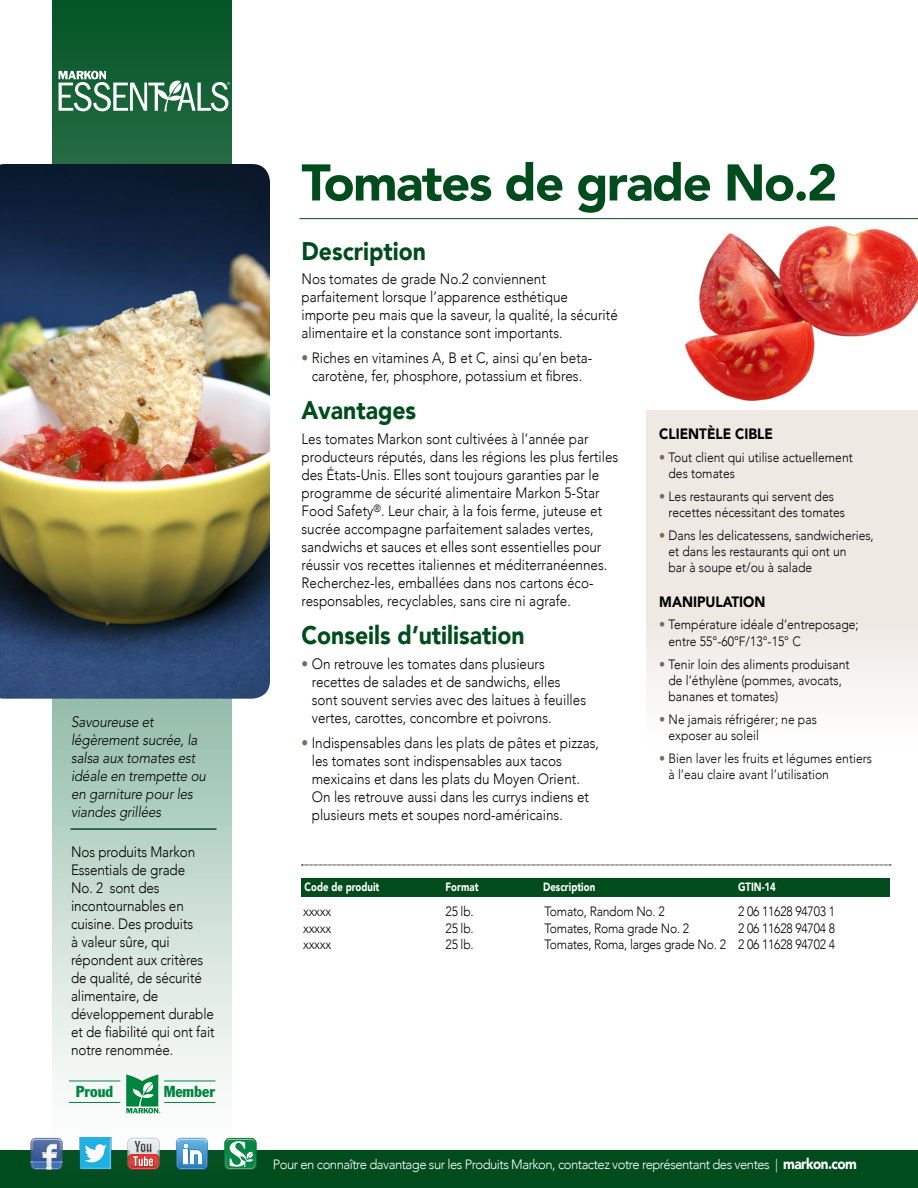
<style>
.page{position:relative;width:918px;height:1188px;background:#fff}
.page>*{position:absolute;margin:0;border:0;box-sizing:border-box;transform-origin:0 0}
.t1{font:900 51px "Avenir LT Com";letter-spacing:-.03em;color:#004c1d}
.t2{font:900 25.5px "Avenir LT Com";color:#004c1d;scale:.9 1}
.t3{font:condensed 15.75px "Franklin Gothic";color:#00853f}
.t4{font:300 15px/18px "Avenir LT Com";color:#000;scale:.9 1}
.t5{font:italic 300 15px/18px "Avenir LT Std";letter-spacing:-.01em;color:#000;scale:.9 1}
.t6{font:900 15px "Avenir LT Com";color:#000;scale:.9 1}
.t7{font:300 13.5px/16.2px "Avenir LT Com";color:#000;scale:.9 1}
.t8{font:300 13.5px "Avenir LT Com";letter-spacing:-.02em;color:#000;scale:.9 1}
.t9{font:300 13.5px "Avenir LT Com";letter-spacing:-.04em;color:#fffffe}
.t10{font:900 12px "Avenir LT Com";color:#fff;scale:.8 1}
.t11{font:300 4.35px "Avenir LT Com";color:#fff;scale:.94 1}
.s1{color:#7c6a55}
.s2{font-weight:900;font-size:15px}
</style>
<div class="page">
<div style="left:0;top:1150px;width:918px;height:38px;background:#004c1d"></div>
<svg style="left:31px;top:1138px;width:22px;height:32px"></svg>
<img style="left:32px;top:1139px;width:21px;height:5px">
<svg style="left:232px;top:1138px;width:24px;height:32px"></svg>
<img style="left:659px;top:219px;width:259px;height:192px">
<div style="left:646px;top:411px;width:272px;height:339px;background:linear-gradient(to bottom,#ebe4dd,#f9f7f5)"></div>
<svg style="left:53px;top:0;width:179px;height:1170px"></svg>
<svg style="left:126px;top:1074px;width:34px;height:40px"></svg>
<hr style="left:164px;top:1081px;width:52px;height:1px;background:#00853f">
<hr style="left:164px;top:1102px;width:52px;height:1px;background:#00853f">
<hr style="left:69px;top:1081px;width:51px;height:1px;background:#00853f">
<hr style="left:69px;top:1102px;width:51px;height:1px;background:#00853f">
<div style="left:301px;top:878px;width:589px;height:19px;background:#004c1d"></div>
<hr style="left:299px;top:218px;width:619px;height:1px;background:#004c1d">
<svg style="left:302px;top:865px;width:589px;height:1px"></svg>
<img style="left:0;top:164px;width:270px;height:535px">
<svg style="left:59px;top:71px;width:169px;height:40px"></svg>
<hr style="left:70px;top:828px;width:147px;height:2px;background:#004c1d">
<p class="t11" style="left:227px;top:81px;width:5px">®</p>
<p class="t5" style="left:71px;top:713px;width:151px">Savoureuse et légèrement sucrée, la salsa aux tomates est idéale en trempette ou en garniture pour les viandes grillées</p>
<p class="t4" style="left:71px;top:843px;width:161px">Nos produits Markon<br>Essentials de grade<br>No. 2 sont des incontournables en cuisine. Des produits<br>à valeur sûre, qui répondent aux critères de qualité, de sécurité alimentaire, de développement durable et de fiabilité qui ont fait notre renommée.</p>
<p class="t3" style="left:76px;top:1082px;width:39px">Proud</p>
<p class="t3" style="left:164px;top:1082px;width:53px">Member</p>
<h1 class="t1" style="left:302px;top:152px;width:537px">Tomates de grade No.2</h1>
<h2 class="t2" style="left:302px;top:235px;width:140px">Description</h2>
<p class="t4" style="left:302px;top:270px;width:353px">Nos tomates de grade No.2 conviennent parfaitement lorsque l’apparence esthétique importe peu mais que la saveur, la qualité, la sécurité alimentaire et la constance sont importants.</p>
<p class="t4" style="left:302px;top:349px;width:325px;text-align:center"><span class="s1">•</span> Riches en vitamines A, B et C, ainsi qu’en beta&shy;carotène, fer, phosphore, potassium et fibres.</p>
<h2 class="t2" style="left:302px;top:395px;width:129px">Avantages</h2>
<p class="t4" style="left:301px;top:430px;width:354px">Les tomates Markon sont cultivées à l’année par producteurs réputés, dans les régions les plus fertiles des États-Unis. Elles sont toujours garanties par le programme de sécurité alimentaire Markon 5-Star Food Safety<sup>®</sup>. Leur chair, à la fois ferme, juteuse et sucrée accompagne parfaitement salades vertes, sandwichs et sauces et elles sont essentielles pour réussir vos recettes italiennes et méditerranéennes.<br>Recherchez-les, emballées dans nos cartons éco&shy;responsables, recyclables, sans cire ni agrafe.</p>
<h2 class="t2" style="left:302px;top:620px;width:249px">Conseils d’utilisation</h2>
<p class="t4" style="left:312px;top:655px;width:306px;text-indent:-10px"><span class="s1">•</span> On retrouve les tomates dans plusieurs recettes de salades et de sandwichs, elles sont souvent servies avec des laitues à feuilles vertes, carottes, concombre et poivrons.</p>
<p class="t4" style="left:312px;top:734px;width:321px;text-indent:-10px"><span class="s1">•</span> Indispensables dans les plats de pâtes et pizzas, les tomates sont indispensables aux tacos mexicains et dans les plats du Moyen Orient.<br>On les retrouve aussi dans les currys indiens et plusieurs mets et soupes nord-américains.</p>
<p class="t6" style="left:659px;top:424px;width:128px">CLIENTÈLE CIBLE</p>
<p class="t7" style="left:669px;top:449px;width:206px;text-indent:-9px"><span class="s1">•</span> Tout client qui utilise actuellement des tomates</p>
<p class="t7" style="left:669px;top:488px;width:198px;text-indent:-9px"><span class="s1">•</span> Les restaurants qui servent des recettes nécessitant des tomates</p>
<p class="t7" style="left:669px;top:527px;width:230px;text-indent:-9px"><span class="s1">•</span> Dans les delicatessens, sandwicheries, et dans les restaurants qui ont un<br>bar à soupe et/ou à salade</p>
<p class="t6" style="left:659px;top:592px;width:120px">MANIPULATION</p>
<p class="t7" style="left:669px;top:617px;width:213px;text-indent:-9px"><span class="s1">•</span> Température idéale d’entreposage; entre 55°-60°F/13°-15° C</p>
<p class="t7" style="left:669px;top:656px;width:203px;text-indent:-9px"><span class="s1">•</span> Tenir loin des aliments produisant de l’éthylène (pommes, avocats, bananes et tomates)</p>
<p class="t7" style="left:669px;top:711px;width:166px;text-indent:-9px"><span class="s1">•</span> Ne jamais réfrigérer; ne pas exposer au soleil</p>
<p class="t7" style="left:669px;top:750px;width:228px;text-indent:-9px"><span class="s1">•</span> Bien laver les fruits et légumes entiers à l’eau claire avant l’utilisation</p>
<p class="t10" style="left:305px;top:879px;width:95px">Code de produit</p>
<p class="t10" style="left:446px;top:879px;width:43px">Format</p>
<p class="t10" style="left:543px;top:879px;width:67px">Description</p>
<p class="t10" style="left:738px;top:879px;width:49px">GTIN-14</p>
<p class="t7" style="left:303px;top:904px;width:33px">xxxxx</p>
<p class="t7" style="left:446px;top:904px;width:33px">25 lb.</p>
<p class="t8" style="left:545px;top:904px;width:135px">Tomato, Random No. 2</p>
<p class="t8" style="left:738px;top:904px;width:109px">2 06 11628 94703 1</p>
<p class="t7" style="left:303px;top:920px;width:33px">xxxxx</p>
<p class="t7" style="left:446px;top:920px;width:33px">25 lb.</p>
<p class="t8" style="left:545px;top:920px;width:162px">Tomates, Roma grade No. 2</p>
<p class="t8" style="left:738px;top:920px;width:109px">2 06 11628 94704 8</p>
<p class="t7" style="left:303px;top:936px;width:33px">xxxxx</p>
<p class="t7" style="left:446px;top:936px;width:33px">25 lb.</p>
<p class="t8" style="left:545px;top:936px;width:324px">Tomates, Roma, larges grade No. 2 2 06 11628 94702 4</p>
<p class="t9" style="left:273px;top:1156px;width:586px">Pour en connaître davantage sur les Produits Markon, contactez votre représentant des ventes | <span class="s2">markon.com</span></p>
</div>
